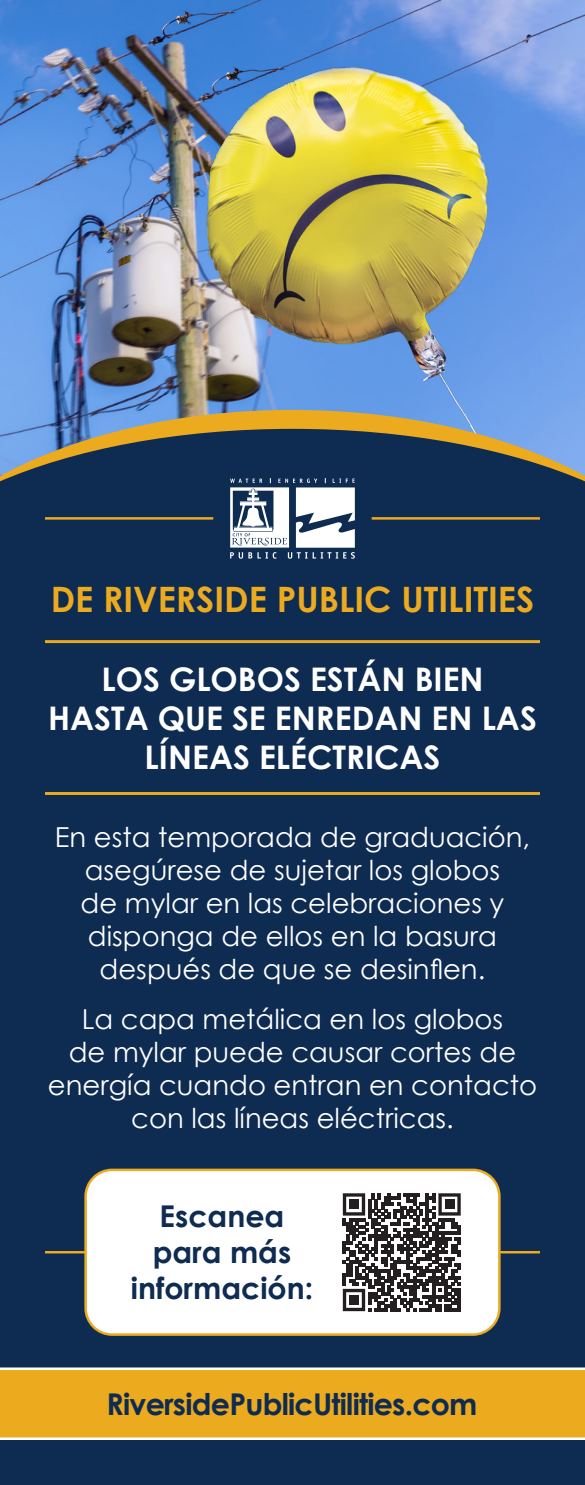
<style>
.page{position:relative;width:585px;height:1485px;background:#fff}
.page>*{position:absolute;margin:0;border:0;box-sizing:border-box;transform-origin:0 0}
.t1{font:700 35px "Century Gothic";color:#ecaa1f}
.t2{font:700 32.5px/39px "Century Gothic";color:#fff;text-align:center}
.t3{font:700 30px "Century Gothic";letter-spacing:-.025em;color:#0e2b51}
.t4{font:700 30px/36px "Century Gothic";color:#0e2b51;text-align:center}
.t5{font:27.5px/33px "Century Gothic";color:#fff;text-align:center}
</style>
<div class="page">
<img style="left:0;top:0;width:585px;height:410px">
<img style="left:193px;top:49px;width:324px;height:361px">
<svg style="left:0;top:410px;width:585px;height:19px;background:#9da094"></svg>
<svg style="left:0;top:429px;width:585px;height:138px;background:#233b58"></svg>
<div style="left:0;top:567px;width:585px;height:918px;background:#0e2b51"></div>
<div style="left:0;top:1368px;width:585px;height:72px;background:#ecaa1f"></div>
<hr style="left:45px;top:1251px;width:495px;height:2px;background:#ecaa1f">
<div style="left:86px;top:1170px;width:413px;height:165px;background:#fff;border-radius:27px"></div>
<div style="left:84px;top:1169px;width:417px;height:167px;border:2px solid #ecaa1f;border-radius:27px"></div>
<svg style="left:343px;top:1193px;width:118px;height:118px"></svg>
<div style="left:349px;top:1200px;width:10px;height:9px;background:#231f20"></div>
<div style="left:445px;top:1200px;width:9px;height:9px;background:#231f20"></div>
<div style="left:349px;top:1295px;width:10px;height:10px;background:#231f20"></div>
<svg style="left:230px;top:478px;width:125px;height:81px"></svg>
<hr style="left:45px;top:517px;width:168px;height:3px;background:#ecaa1f">
<hr style="left:372px;top:517px;width:168px;height:3px;background:#ecaa1f">
<hr style="left:45px;top:640px;width:495px;height:3px;background:#ecaa1f">
<hr style="left:45px;top:792px;width:495px;height:3px;background:#ecaa1f">
<p class="t1" style="left:51px;top:572px;width:485px">DE RIVERSIDE PUBLIC UTILITIES</p>
<p class="t2" style="left:48px;top:658px;width:490px">LOS GLOBOS ESTÁN BIEN<br>HASTA QUE SE ENREDAN EN LAS<br>LÍNEAS ELÉCTRICAS</p>
<p class="t5" style="left:55px;top:821px;width:477px">En esta temporada de graduación, asegúrese de sujetar los globos<br>de mylar en las celebraciones y disponga de ellos en la basura después de que se desinflen.</p>
<p class="t5" style="left:48px;top:1003px;width:491px">La capa metálica en los globos<br>de mylar puede causar cortes de energía cuando entran en contacto con las líneas eléctricas.</p>
<p class="t4" style="left:131px;top:1197px;width:184px">Escanea para más información:</p>
<p class="t3" style="left:107px;top:1381px;width:372px">RiversidePublicUtilities.com</p>
</div>
